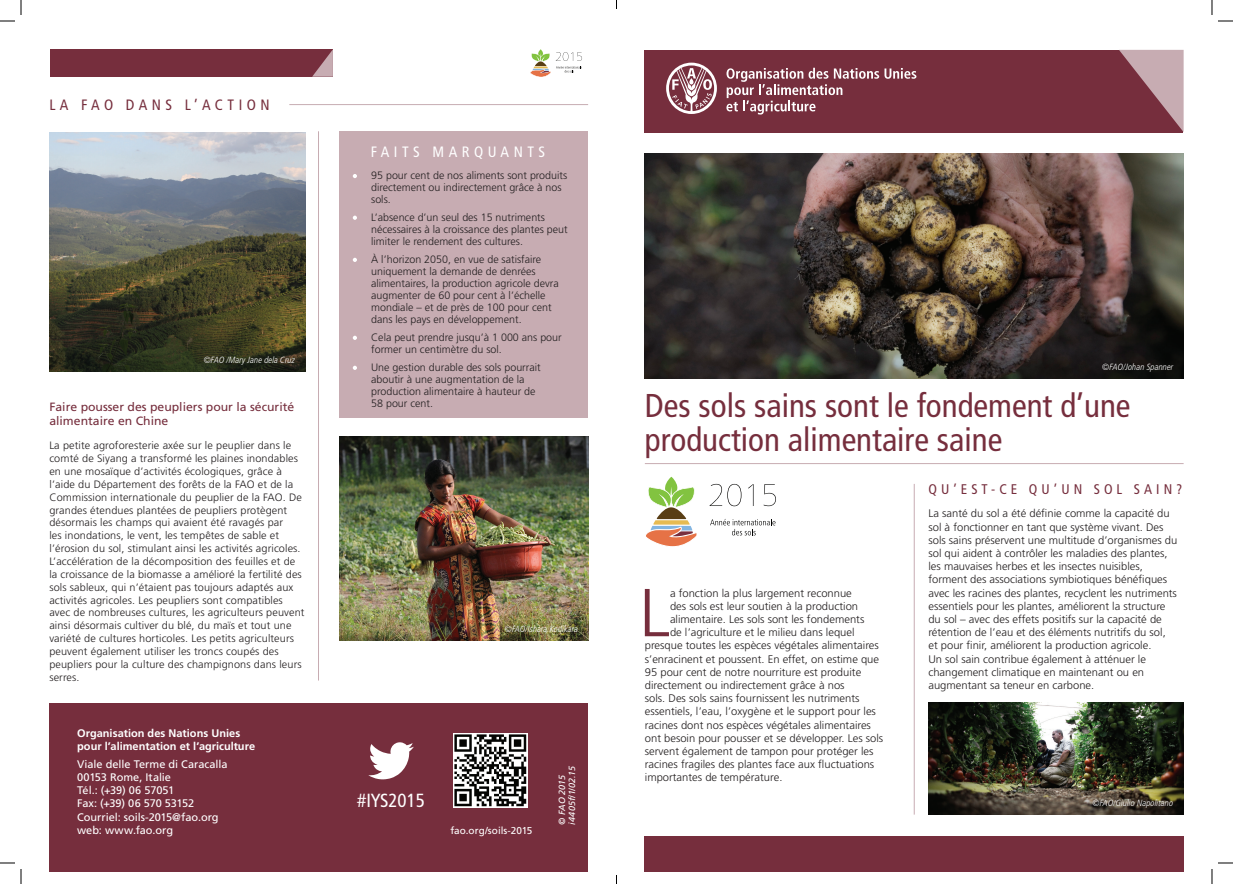
<style>
.page{position:relative;width:1233px;height:884px;background:#fff}
.page>*{position:absolute;margin:0;border:0;box-sizing:border-box;transform-origin:0 0}
.t1{font:300 67.7px "Frutiger LT Pro";color:#762e3d}
.t2{font:condensed 33px/34px "Frutiger LT Pro";color:#762e3d}
.t3{font:condensed 19px "Frutiger LT Pro";color:#fff}
.t4{font:condensed 15px "Frutiger LT Pro";letter-spacing:.3em;color:#762e3d}
.t5{font:condensed 15px "Frutiger LT Pro";letter-spacing:.3em;color:#fff}
.t6{font:condensed 14px "Frutiger LT Pro";letter-spacing:.29em;color:#762e3d}
.t7{font:12px/14.4px "Frutiger LT Pro";color:#762e3d}
.t8{font:300 11px/13.2px "Frutiger LT Pro";color:#231f20}
.t9{font:11px/13.2px "Frutiger LT Std";letter-spacing:-.005em;color:#fff}
.t10{font:700 11px/13.2px "Frutiger LT Std";color:#fff}
.t11{font:300 10.7px/12.8px "Frutiger LT Pro";letter-spacing:.01em;color:#231f20}
.t12{font:10px "Frutiger LT Std";color:#fff}
.t13{font:italic 300 condensed 9px "Frutiger LT Pro";color:#fff}
.t14{font:italic 9px/10px "Frutiger LT Std";letter-spacing:.005em;color:#fff}
.s1{font-size:10.7px}
</style>
<div class="page">
<div style="left:339px;top:132px;width:249px;height:286px;background:#c7acb2"></div>
<img style="left:645px;top:153px;width:538px;height:225px">
<div style="left:645px;top:50px;width:538px;height:82px;background:#762e3d"></div>
<hr style="left:645px;top:463px;width:538px;height:1px;background:#c7acb2">
<svg style="left:1119px;top:50px;width:64px;height:81px"></svg>
<div style="left:645px;top:836px;width:539px;height:35px;background:#762e3d"></div>
<img style="left:49px;top:132px;width:256px;height:240px">
<img style="left:339px;top:437px;width:249px;height:204px">
<svg style="left:353px;top:174px;width:4px;height:4px"></svg>
<svg style="left:353px;top:258px;width:4px;height:4px"></svg>
<svg style="left:353px;top:216px;width:4px;height:4px"></svg>
<svg style="left:353px;top:336px;width:4px;height:4px"></svg>
<svg style="left:353px;top:366px;width:4px;height:4px"></svg>
<div style="left:49px;top:703px;width:539px;height:168px;background:#762e3d"></div>
<img style="left:453px;top:733px;width:75px;height:75px">
<div style="left:50px;top:49px;width:283px;height:28px;background:#762e3d"></div>
<svg style="left:312px;top:49px;width:21px;height:28px"></svg>
<hr style="left:914px;top:484px;width:1px;height:331px;background:#c7acb2">
<hr style="left:318px;top:131px;width:1px;height:549px;background:#c7acb2">
<svg style="left:368px;top:742px;width:46px;height:37px"></svg>
<hr style="left:289px;top:104px;width:299px;height:1px;background:#c7acb2">
<img style="left:929px;top:703px;width:254px;height:112px">
<svg style="left:646px;top:477px;width:51px;height:70px"></svg>
<svg style="left:709px;top:484px;width:32px;height:22px"></svg>
<svg style="left:748px;top:484px;width:5px;height:22px"></svg>
<svg style="left:763px;top:484px;width:13px;height:22px"></svg>
<svg style="left:710px;top:519px;width:65px;height:16px"></svg>
<svg style="left:666px;top:63px;width:51px;height:51px"></svg>
<svg style="left:726px;top:68px;width:190px;height:47px"></svg>
<svg style="left:530px;top:49px;width:52px;height:28px"></svg>
<svg style="left:1218px;top:20px;width:15px;height:2px"></svg>
<svg style="left:1218px;top:862px;width:15px;height:2px"></svg>
<svg style="left:0;top:0;width:22px;height:22px"></svg>
<svg style="left:0;top:862px;width:22px;height:22px"></svg>
<svg style="left:1211px;top:0;width:1px;height:15px"></svg>
<svg style="left:1211px;top:869px;width:1px;height:15px"></svg>
<h3 class="t4" style="left:49px;top:96px;width:54px">La FAO</h3>
<h3 class="t4" style="left:126px;top:96px;width:145px">dans l’action</h3>
<p class="t13" style="left:204px;top:355px;width:93px">©FAO /Mary Jane dela Cruz</p>
<p class="t7" style="left:49px;top:400px;width:246px">Faire pousser des peupliers pour la sécurité alimentaire en Chine</p>
<p class="t11" style="left:49px;top:439px;width:257px">La petite agroforesterie axée sur le peuplier dans le comté de Siyang a transformé les plaines inondables en une mosaïque d’activités écologiques, grâce à l’aide du Département des forêts de la FAO et de la Commission internationale du peuplier de la FAO. De grandes étendues plantées de peupliers protègent désormais les champs qui avaient été ravagés par<br>les inondations, le vent, les tempêtes de sable et l’érosion du sol, stimulant ainsi les activités agricoles.<br>L’accélération de la décomposition des feuilles et de la croissance de la biomasse a amélioré la fertilité des sols sableux, qui n’étaient pas toujours adaptés aux activités agricoles. Les peupliers sont compatibles avec de nombreuses cultures, les agriculteurs peuvent ainsi désormais cultiver du blé, du maïs et tout une variété de cultures horticoles. Les petits agriculteurs peuvent également utiliser les troncs coupés des peupliers pour la culture des champignons dans leurs serres.</p>
<p class="t10" style="left:77px;top:726px;width:179px">Organisation des Nations Unies pour l’alimentation et l’agriculture</p>
<p class="t9" style="left:77px;top:757px;width:152px">Viale delle Terme di Caracalla<br>00153 Rome, Italie<br>T<span class="s1">é</span>l.: (+39) 06 57051<br>Fax: (+39) 06 570 53152<br>Courriel: soils-2015@fao.org web: www.fao.org</p>
<h3 class="t5" style="left:371px;top:143px;width:176px">Faits marquants</h3>
<p class="t11" style="left:371px;top:169px;width:198px;line-height:12px">95 pour cent de nos aliments sont produits directement ou indirectement grâce à nos sols.</p>
<p class="t11" style="left:371px;top:211px;width:198px;line-height:12px">L’absence d’un seul des 15 nutriments nécessaires à la croissance des plantes peut limiter le rendement des cultures.</p>
<p class="t11" style="left:371px;top:253px;width:189px;line-height:12px">À l’horizon 2050, en vue de satisfaire uniquement la demande de denrées alimentaires, la production agricole devra augmenter de 60 pour cent à l’échelle mondiale – et de près de 100 pour cent dans les pays en développement.</p>
<p class="t11" style="left:371px;top:331px;width:192px;line-height:12px">Cela peut prendre jusqu’à 1 000 ans pour former un centimètre du sol.</p>
<p class="t11" style="left:371px;top:361px;width:171px;line-height:12px">Une gestion durable des sols pourrait aboutir à une augmentation de la production alimentaire à hauteur de<br>58 pour cent.</p>
<p class="t13" style="left:505px;top:624px;width:75px">©FAO/Ishara Kodikara</p>
<h3 class="t3" style="left:357px;top:789px;width:69px">#IYS2015</h3>
<p class="t12" style="left:450px;top:825px;width:83px">fao.org/soils-2015</p>
<p class="t14" style="left:557px;top:825px;width:60px;rotate:-90deg">© FAO 2015 i4405f/1/02.15</p>
<p class="t13" style="left:1102px;top:362px;width:73px">©FAO/Johan Spanner</p>
<h2 class="t2" style="left:645px;top:389px;width:487px">Des sols sains sont le fondement d’une production alimentaire saine</h2>
<h1 class="t1" style="left:639px;top:573px;width:32px">L</h1>
<p class="t8" style="left:670px;top:586px;width:183px">a fonction la plus largement reconnue</p>
<p class="t8" style="left:670px;top:599px;width:190px">des sols est leur soutien à la production</p>
<p class="t8" style="left:670px;top:613px;width:196px">alimentaire. Les sols sont les fondements</p>
<p class="t8" style="left:670px;top:626px;width:186px">de l’agriculture et le milieu dans lequel</p>
<p class="t8" style="left:645px;top:639px;width:235px">presque toutes les espèces végétales alimentaires</p>
<p class="t8" style="left:645px;top:652px;width:236px">s’enracinent et poussent. En effet, on estime que</p>
<p class="t8" style="left:645px;top:665px;width:218px">95 pour cent de notre nourriture est produite</p>
<p class="t8" style="left:645px;top:679px;width:201px">directement ou indirectement grâce à nos</p>
<p class="t8" style="left:645px;top:692px;width:216px">sols. Des sols sains fournissent les nutriments</p>
<p class="t8" style="left:645px;top:705px;width:233px">essentiels, l’eau, l’oxygène et le support pour les</p>
<p class="t8" style="left:645px;top:718px;width:228px">racines dont nos espèces végétales alimentaires</p>
<p class="t8" style="left:645px;top:731px;width:240px">ont besoin pour pousser et se développer. Les sols</p>
<p class="t8" style="left:645px;top:745px;width:230px">servent également de tampon pour protéger les</p>
<p class="t8" style="left:645px;top:758px;width:231px">racines fragiles des plantes face aux fluctuations</p>
<p class="t8" style="left:645px;top:771px;width:139px">importantes de température.</p>
<h3 class="t6" style="left:928px;top:481px;width:256px">Qu’est-ce qu’un sol sain?</h3>
<p class="t8" style="left:928px;top:507px;width:250px">La santé du sol a été définie comme la capacité du sol à fonctionner en tant que système vivant. Des sols sains préservent une multitude d’organismes du sol qui aident à contrôler les maladies des plantes, les mauvaises herbes et les insectes nuisibles, forment des associations symbiotiques bénéfiques avec les racines des plantes, recyclent les nutriments essentiels pour les plantes, améliorent la structure du sol – avec des effets positifs sur la capacité de rétention de l’eau et des éléments nutritifs du sol, et pour finir, améliorent la production agricole.<br>Un sol sain contribue également à atténuer le changement climatique en maintenant ou en augmentant sa teneur en carbone.</p>
<p class="t13" style="left:1092px;top:797px;width:82px">©FAO/Giulio Napolitano</p>
</div>
